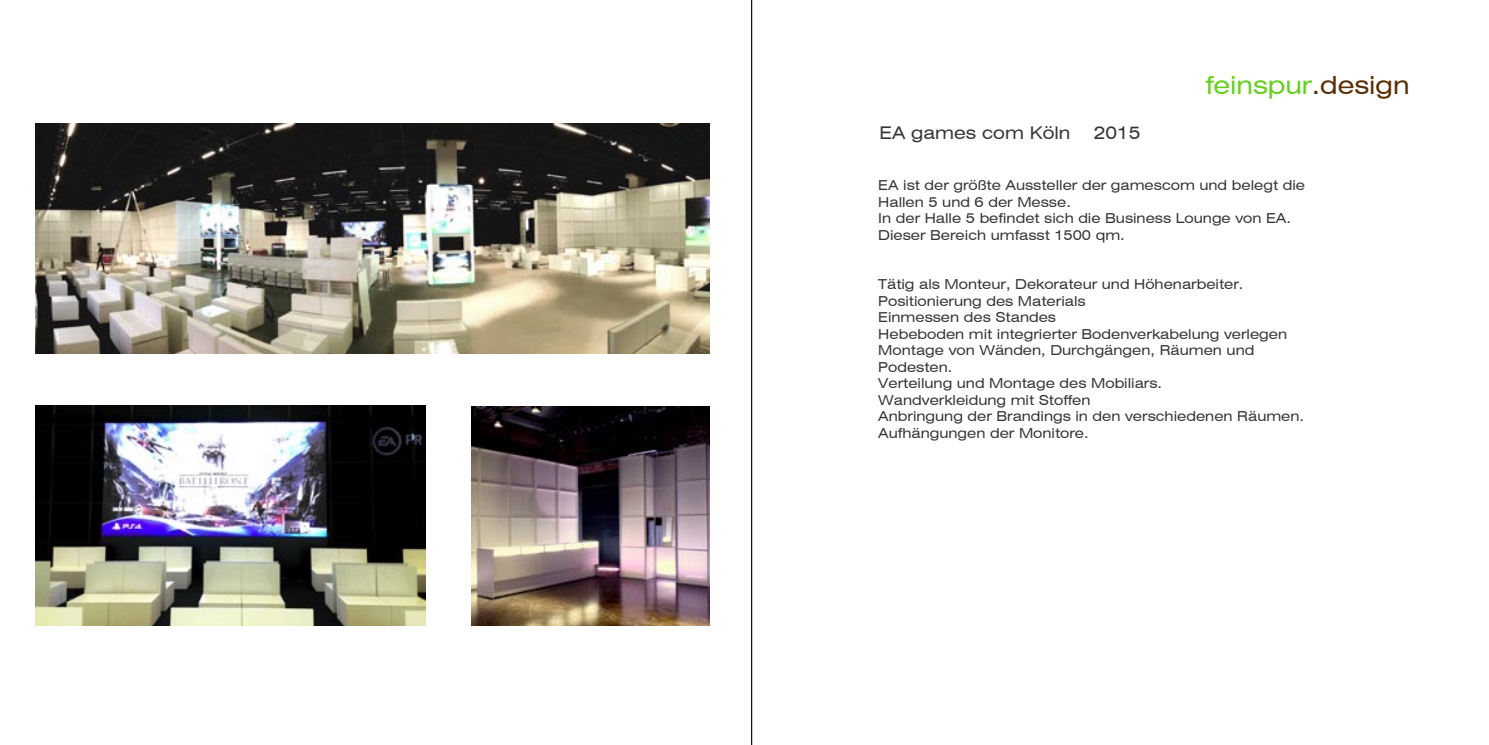
<style>
.page{position:relative;width:1489px;height:745px;background:#fff}
.page>*{position:absolute;margin:0;border:0;box-sizing:border-box;transform-origin:0 0}
.t1{font:expanded 25px "Swiss 721 BT";color:#68ce21}
.t2{font:expanded 17.5px "Swiss 721 BT";color:#353535}
.t3{font:expanded 13.75px/16.5px "Swiss 721 BT";color:#353535}
.s1{color:#592d04}
</style>
<div class="page">
<hr style="left:751px;top:0;width:1px;height:744px;background:#141414">
<img style="left:35px;top:123px;width:674px;height:230px">
<img style="left:35px;top:405px;width:390px;height:220px">
<img style="left:471px;top:406px;width:238px;height:219px">
<h1 class="t1" style="left:1205px;top:70px;width:206px">feinspur<span class="s1">.design</span></h1>
<p class="t2" style="left:879px;top:122px;width:192px">EA games com Köln</p>
<p class="t2" style="left:1093px;top:122px;width:48px">2015</p>
<p class="t3" style="left:878px;top:177px;width:428px">EA ist der größte Aussteller der gamescom und belegt die<br>Hallen 5 und 6 der Messe.</p>
<p class="t3" style="left:878px;top:210px;width:414px">In der Halle 5 befindet sich die Business Lounge von EA.</p>
<p class="t3" style="left:878px;top:226px;width:248px">Dieser Bereich umfasst 1500 qm.</p>
<p class="t3" style="left:878px;top:276px;width:366px">Tätig als Monteur, Dekorateur und Höhenarbeiter.</p>
<p class="t3" style="left:878px;top:292px;width:209px">Positionierung des Materials</p>
<p class="t3" style="left:878px;top:309px;width:179px">Einmessen des Standes</p>
<p class="t3" style="left:878px;top:325px;width:410px">Hebeboden mit integrierter Bodenverkabelung verlegen</p>
<p class="t3" style="left:878px;top:342px;width:377px">Montage von Wänden, Durchgängen, Räumen und<br>Podesten.</p>
<p class="t3" style="left:878px;top:375px;width:285px">Verteilung und Montage des Mobiliars.</p>
<p class="t3" style="left:878px;top:391px;width:214px">Wandverkleidung mit Stoffen</p>
<p class="t3" style="left:878px;top:408px;width:427px">Anbringung der Brandings in den verschiedenen Räumen.</p>
<p class="t3" style="left:878px;top:424px;width:212px">Aufhängungen der Monitore.</p>
</div>
